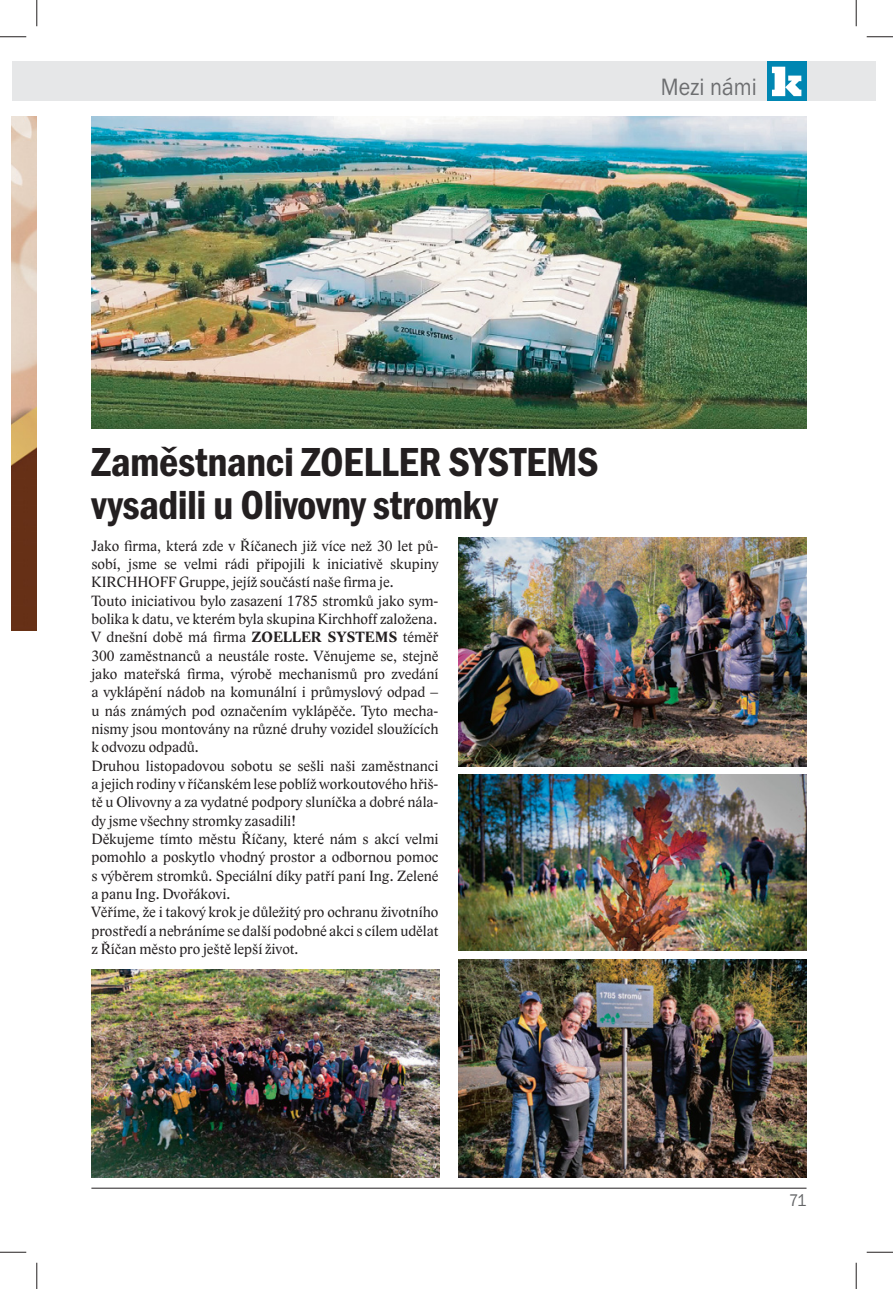
<style>
.page{position:relative;width:893px;height:1289px;background:#fff}
.page>*{position:absolute;margin:0;border:0;box-sizing:border-box;transform-origin:0 0}
.t1{font:600 condensed 42px/42.5px "Franklin Gothic Itc TCE";letter-spacing:-.01em;color:#231f20}
.t2{font:24.5px "Franklin Gothic Itc TCE";color:#6d6e70;scale:.9 1}
.t3{font:17.5px "Franklin Gothic Itc TCE";color:#636466;scale:.9 1}
.t4{font:15.22px/18.4px "Lido STF";color:#231f20}
.s1{font-weight:700}
</style>
<div class="page">
<div style="left:37px;top:62px;width:838px;height:39px;background:#e6e7e8"></div>
<div style="left:12px;top:62px;width:25px;height:39px;background:#e6e7e8"></div>
<div style="left:766px;top:62px;width:40px;height:39px;background:#0086b2"></div>
<svg style="left:771px;top:67px;width:30px;height:29px"></svg>
<hr style="left:91px;top:1188px;width:715px;height:1px;background:#231f20">
<img style="left:91px;top:116px;width:715px;height:312px">
<img style="left:458px;top:538px;width:348px;height:228px">
<img style="left:458px;top:775px;width:348px;height:176px">
<img style="left:91px;top:969px;width:348px;height:209px">
<img style="left:458px;top:959px;width:348px;height:219px">
<img style="left:12px;top:116px;width:25px;height:514px">
<svg style="left:0;top:36px;width:26px;height:1px"></svg>
<svg style="left:866px;top:36px;width:26px;height:1px"></svg>
<svg style="left:0;top:1252px;width:26px;height:1px"></svg>
<svg style="left:866px;top:1252px;width:26px;height:1px"></svg>
<svg style="left:36px;top:0;width:1px;height:26px"></svg>
<svg style="left:36px;top:1263px;width:1px;height:26px"></svg>
<svg style="left:855px;top:0;width:1px;height:26px"></svg>
<svg style="left:855px;top:1263px;width:1px;height:26px"></svg>
<h2 class="t2" style="left:660px;top:77px;width:108px">Mezi námi</h2>
<h1 class="t1" style="left:91px;top:444px;width:508px">Zaměstnanci ZOELLER SYSTEMS vysadili u Olivovny stromky</h1>
<p class="t4" style="left:91px;top:538px;width:348px">Jako firma, která zde v Říčanech již více než 30 let pů&shy;sobí, jsme se velmi rádi připojili k iniciativě skupiny KIRCHHOFF Gruppe, jejíž součástí naše firma je.<br>Touto iniciativou bylo zasazení 1785 stromků jako sym&shy;bolika k datu, ve kterém byla skupina Kirchhoff založena.<br>V dnešní době má firma <span class="s1">ZOELLER SYSTEMS</span> téměř 300 zaměstnanců a neustále roste. Věnujeme se, stejně jako mateřská firma, výrobě mechanismů pro zvedání a vyklápění nádob na komunální i průmyslový odpad – u nás známých pod označením vyklápěče. Tyto mecha&shy;nismy jsou montovány na různé druhy vozidel sloužících k odvozu odpadů.<br>Druhou listopadovou sobotu se sešli naši zaměstnanci a jejich rodiny v říčanském lese poblíž workoutového hřiš&shy;tě u Olivovny a za vydatné podpory sluníčka a dobré nála&shy;dy jsme všechny stromky zasadili!<br>Děkujeme tímto městu Říčany, které nám s akcí velmi pomohlo a poskytlo vhodný prostor a odbornou pomoc s výběrem stromků. Speciální díky patří paní Ing. Zelené a panu Ing. Dvořákovi.<br>Věříme, že i takový krok je důležitý pro ochranu životního prostředí a nebráníme se další podobné akci s cílem udělat z Říčan město pro ještě lepší život.</p>
<p class="t3" style="left:788px;top:1193px;width:21px">71</p>
</div>
